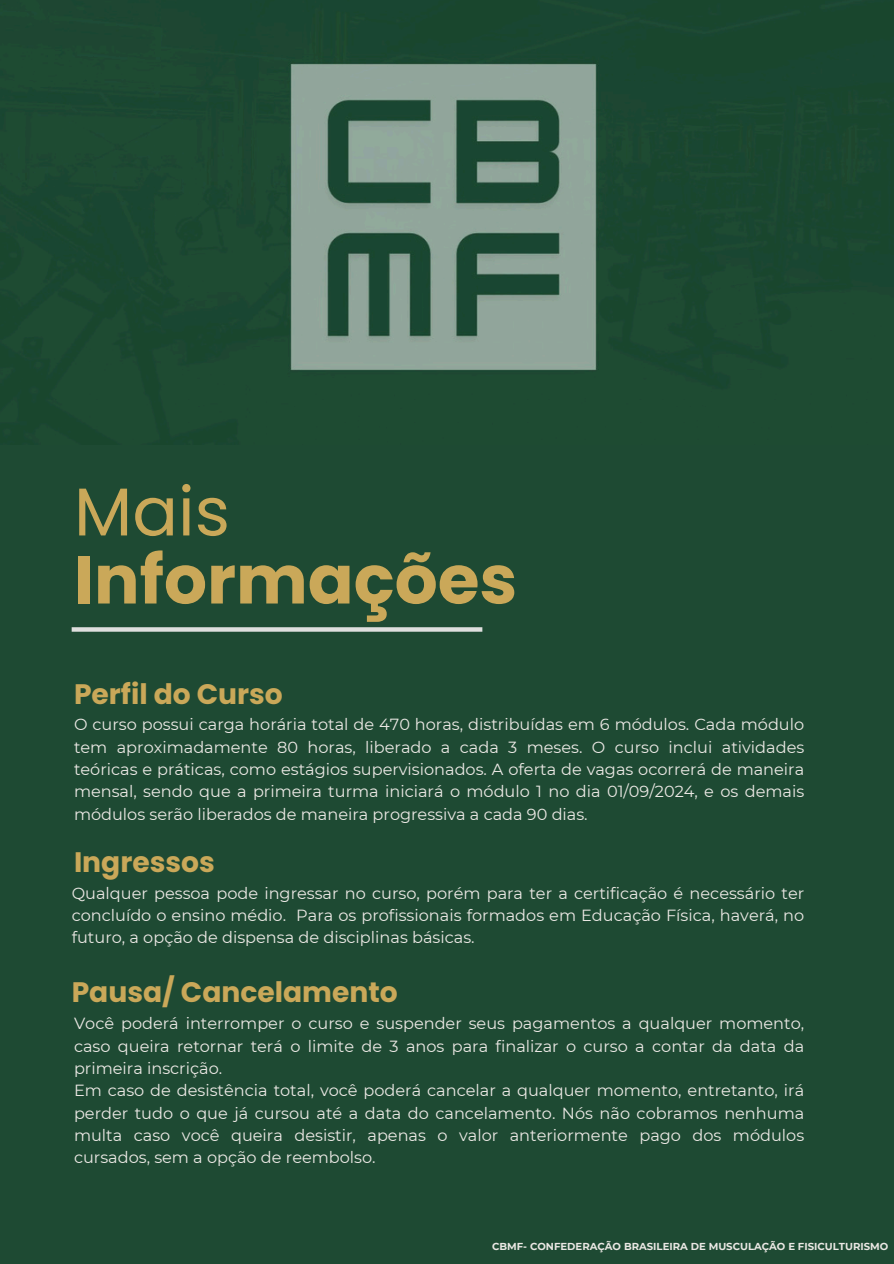
<style>
.page{position:relative;width:894px;height:1264px;background:#fff}
.page>*{position:absolute;margin:0;border:0;box-sizing:border-box;transform-origin:0 0}
.t1{font:700 67.65px "Poppins";color:#caa859}
.t2{font:67.65px "Poppins";color:#caa859}
.t3{font:700 28.2px "Poppins";color:#caa859}
.t4{font:16.05px/22.4px "Montserrat";color:#ebe8e4;text-align:justify}
.t5{font:700 10.05px "Montserrat";color:#ebe8e4}
</style>
<div class="page">
<div style="left:0;top:0;width:893px;height:1263px;background:#1e4a33"></div>
<img style="left:290px;top:63px;width:307px;height:308px">
<svg style="left:72px;top:627px;width:410px;height:4px;background:#d4d6d4"></svg>
<h3 class="t2" style="left:74px;top:464px;width:157px">Mais</h3>
<h4 class="t1" style="left:74px;top:532px;width:444px">Informações</h4>
<h2 class="t3" style="left:74px;top:674px;width:210px">Perfil do Curso</h2>
<h4 class="t4" style="left:74px;top:713px;width:731px">O curso possui carga horária total de 470 horas, distribuídas em 6 módulos. Cada módulo tem aproximadamente 80 horas, liberado a cada 3 meses. O curso inclui atividades teóricas e práticas, como estágios supervisionados. A oferta de vagas ocorrerá de maneira mensal, sendo que a primeira turma iniciará o módulo 1 no dia 01/09/2024, e os demais módulos serão liberados de maneira progressiva a cada 90 dias.</h4>
<h1 class="t3" style="left:74px;top:842px;width:142px">Ingressos</h1>
<h3 class="t4" style="left:72px;top:881px;width:733px">Qualquer pessoa pode ingressar no curso, porém para ter a certificação é necessário ter concluído o ensino médio. Para os profissionais formados em Educação Física, haverá, no futuro, a opção de dispensa de disciplinas básicas.</h3>
<h3 class="t3" style="left:72px;top:972px;width:327px">Pausa/ Cancelamento</h3>
<h4 class="t4" style="left:74px;top:1012px;width:731px;text-align:left">Você poderá interromper o curso e suspender seus pagamentos a qualquer momento, caso queira retornar terá o limite de 3 anos para finalizar o curso a contar da data da primeira inscrição.<br>Em caso de desistência total, você poderá cancelar a qualquer momento, entretanto, irá perder tudo o que já cursou até a data do cancelamento. Nós não cobramos nenhuma multa caso você queira desistir, apenas o valor anteriormente pago dos módulos cursados, sem a opção de reembolso.</h4>
<p class="t5" style="left:492px;top:1239px;width:397px">CBMF- CONFEDERAÇÃO BRASILEIRA DE MUSCULAÇÃO E FISICULTURISMO</p>
</div>
